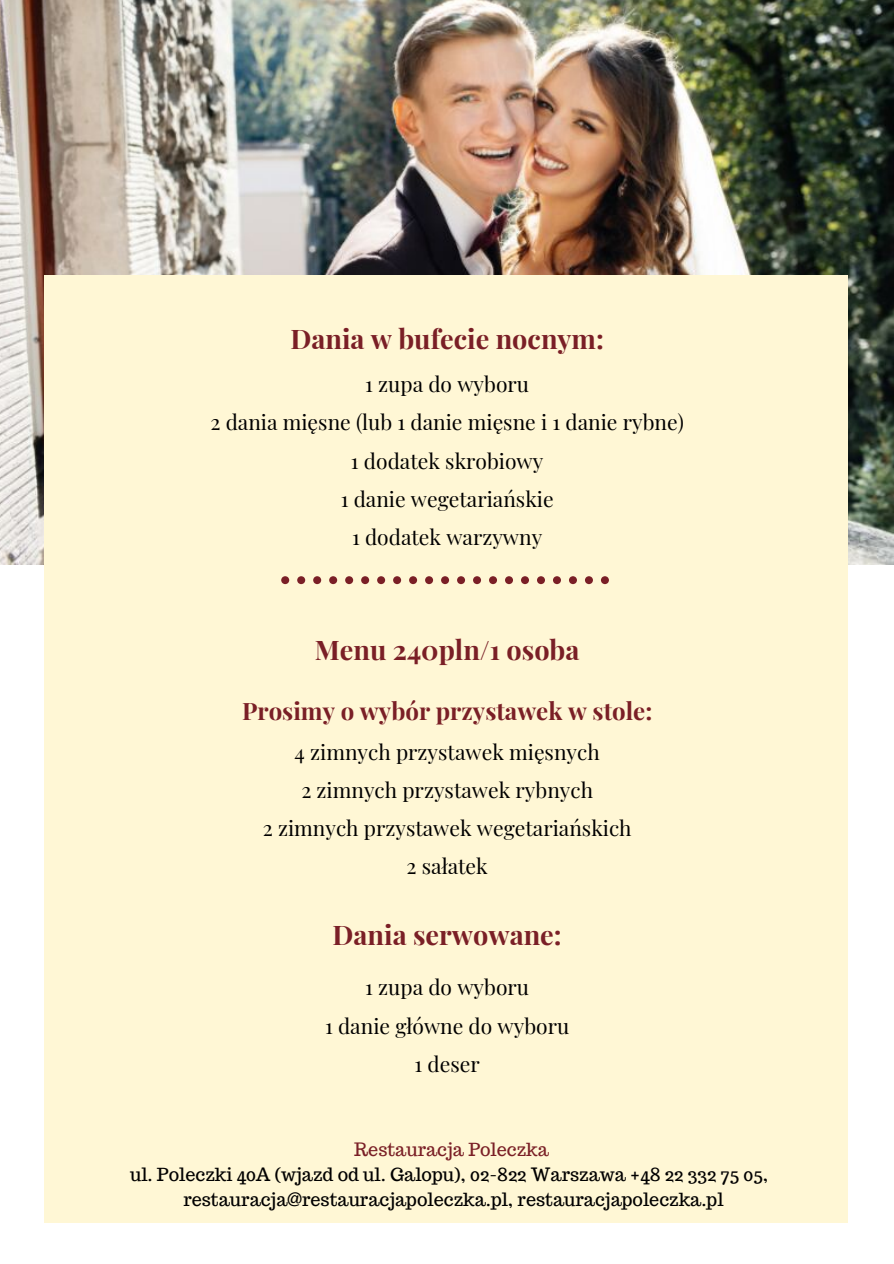
<style>
.page{position:relative;width:894px;height:1264px;background:#fff}
.page>*{position:absolute;margin:0;border:0;box-sizing:border-box;transform-origin:0 0}
.t1{font:700 27px "Playfair Display";color:#7a1f26}
.t2{font:700 24px "Playfair Display";color:#7a1f26}
.t3{font:21px/38.2px "Playfair Display";color:#000;text-align:center}
.t4{font:18px/24.8px "Trocchi";color:#000;text-align:center}
.t5{font:18px "Trocchi";color:#7a1f26}
</style>
<div class="page">
<img style="left:0;top:0;width:893px;height:564px">
<div style="left:44px;top:275px;width:803px;height:947px;background:#fff7d5"></div>
<svg style="left:281px;top:576px;width:8px;height:8px"></svg>
<svg style="left:297px;top:576px;width:8px;height:8px"></svg>
<svg style="left:313px;top:576px;width:8px;height:8px"></svg>
<svg style="left:329px;top:576px;width:8px;height:8px"></svg>
<svg style="left:345px;top:576px;width:8px;height:8px"></svg>
<svg style="left:361px;top:576px;width:8px;height:8px"></svg>
<svg style="left:377px;top:576px;width:8px;height:8px"></svg>
<svg style="left:393px;top:576px;width:8px;height:8px"></svg>
<svg style="left:409px;top:576px;width:8px;height:8px"></svg>
<svg style="left:425px;top:576px;width:8px;height:8px"></svg>
<svg style="left:441px;top:576px;width:8px;height:8px"></svg>
<svg style="left:457px;top:576px;width:8px;height:8px"></svg>
<svg style="left:473px;top:576px;width:8px;height:8px"></svg>
<svg style="left:489px;top:576px;width:8px;height:8px"></svg>
<svg style="left:505px;top:576px;width:8px;height:8px"></svg>
<svg style="left:521px;top:576px;width:8px;height:8px"></svg>
<svg style="left:537px;top:576px;width:8px;height:8px"></svg>
<svg style="left:553px;top:576px;width:8px;height:8px"></svg>
<svg style="left:569px;top:576px;width:7px;height:8px"></svg>
<svg style="left:585px;top:576px;width:7px;height:8px"></svg>
<svg style="left:601px;top:576px;width:7px;height:8px"></svg>
<p class="t1" style="left:290px;top:319px;width:315px">Dania w bufecie nocnym:</p>
<p class="t3" style="left:210px;top:364px;width:475px">1 zupa do wyboru<br>2 dania mięsne (lub 1 danie mięsne i 1 danie rybne)<br>1 dodatek skrobiowy<br>1 danie wegetariańskie<br>1 dodatek warzywny</p>
<p class="t1" style="left:315px;top:630px;width:266px">Menu 240pln/1 osoba</p>
<p class="t2" style="left:242px;top:694px;width:411px">Prosimy o wybór przystawek w stole:</p>
<p class="t3" style="left:263px;top:731px;width:370px">4 zimnych przystawek mięsnych<br>2 zimnych przystawek rybnych<br>2 zimnych przystawek wegetariańskich<br>2 sałatek</p>
<p class="t1" style="left:332px;top:915px;width:230px">Dania serwowane:</p>
<p class="t3" style="left:325px;top:967px;width:246px">1 zupa do wyboru<br>1 danie główne do wyboru<br>1 deser</p>
<p class="t5" style="left:354px;top:1137px;width:196px">Restauracja Poleczka</p>
<p class="t4" style="left:130px;top:1161px;width:639px">ul. Poleczki 40A (wjazd od ul. Galopu), 02-822 Warszawa +48 22 332 75 05, restauracja@restauracjapoleczka.pl, restauracjapoleczka.pl</p>
</div>
